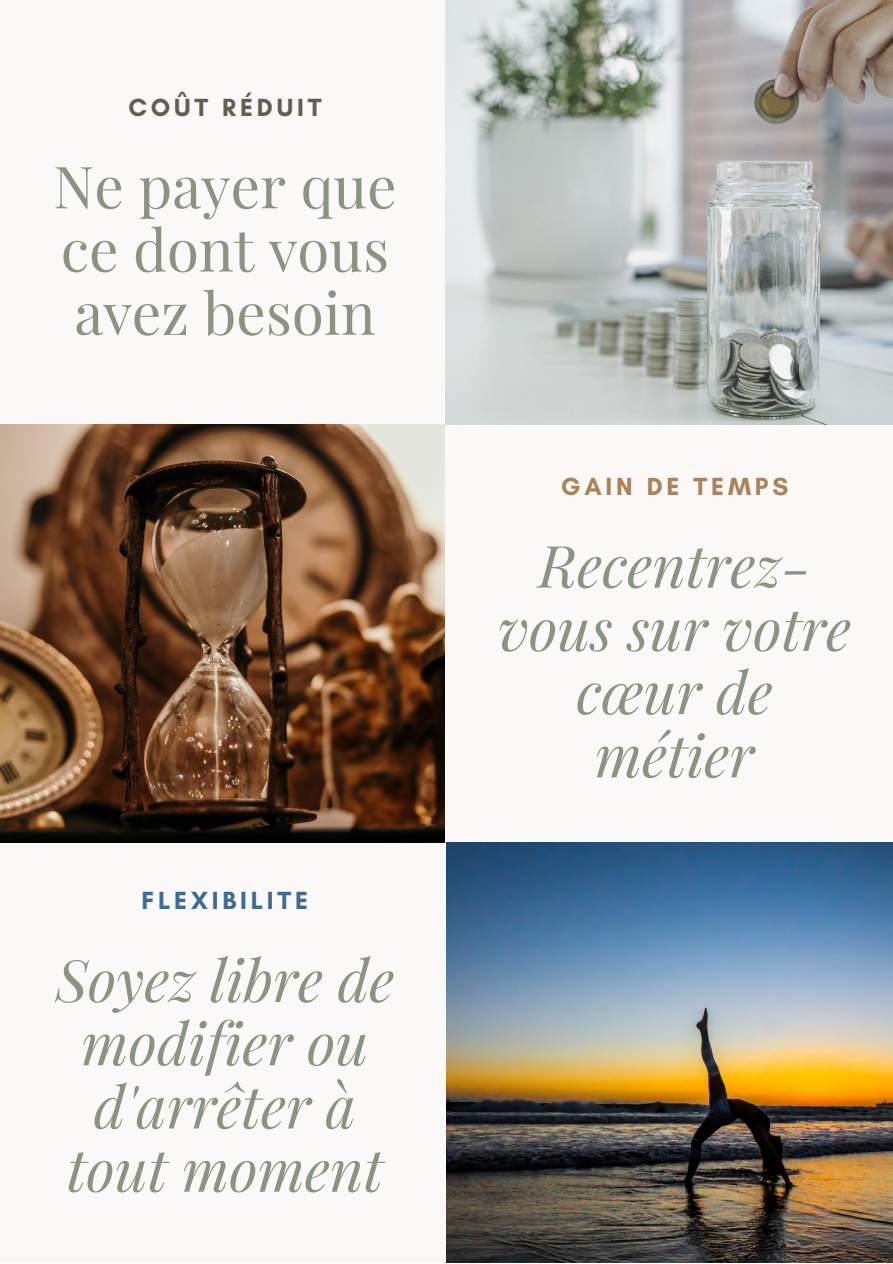
<style>
.page{position:relative;width:893px;height:1264px;background:#fff}
.page>*{position:absolute;margin:0;border:0;box-sizing:border-box;transform-origin:0 0}
.t1{font:italic 58.2px/63.2px "Playfair Display";color:#8b9481;text-align:center}
.t2{font:58.2px/63.2px "Playfair Display";color:#8b9481}
.t3{font:700 25.35px "Glacial Indifference";letter-spacing:.15em;color:#406a93}
.t4{font:700 25.35px "Glacial Indifference";letter-spacing:.15em;color:#ac825a}
.t5{font:700 25.35px "Glacial Indifference";letter-spacing:.15em;color:#606052}
</style>
<div class="page">
<div style="left:0;top:0;width:892px;height:1262px;background:#faf9f8"></div>
<img style="left:445px;top:0;width:447px;height:424px">
<img style="left:0;top:424px;width:445px;height:418px">
<img style="left:446px;top:842px;width:446px;height:420px">
<p class="t5" style="left:128px;top:91px;width:195px">COÛT RÉDUIT</p>
<p class="t2" style="left:53px;top:153px;width:345px">Ne payer que ce dont vous avez besoin</p>
<p class="t3" style="left:141px;top:885px;width:168px">FLEXIBILITE</p>
<p class="t1" style="left:56px;top:946px;width:340px">Soyez libre de modifier ou d'arrêter à tout moment</p>
<p class="t4" style="left:560px;top:470px;width:229px">GAIN DE TEMPS</p>
<p class="t1" style="left:498px;top:532px;width:354px">Recentrez&shy;vous sur votre cœur de métier</p>
</div>
